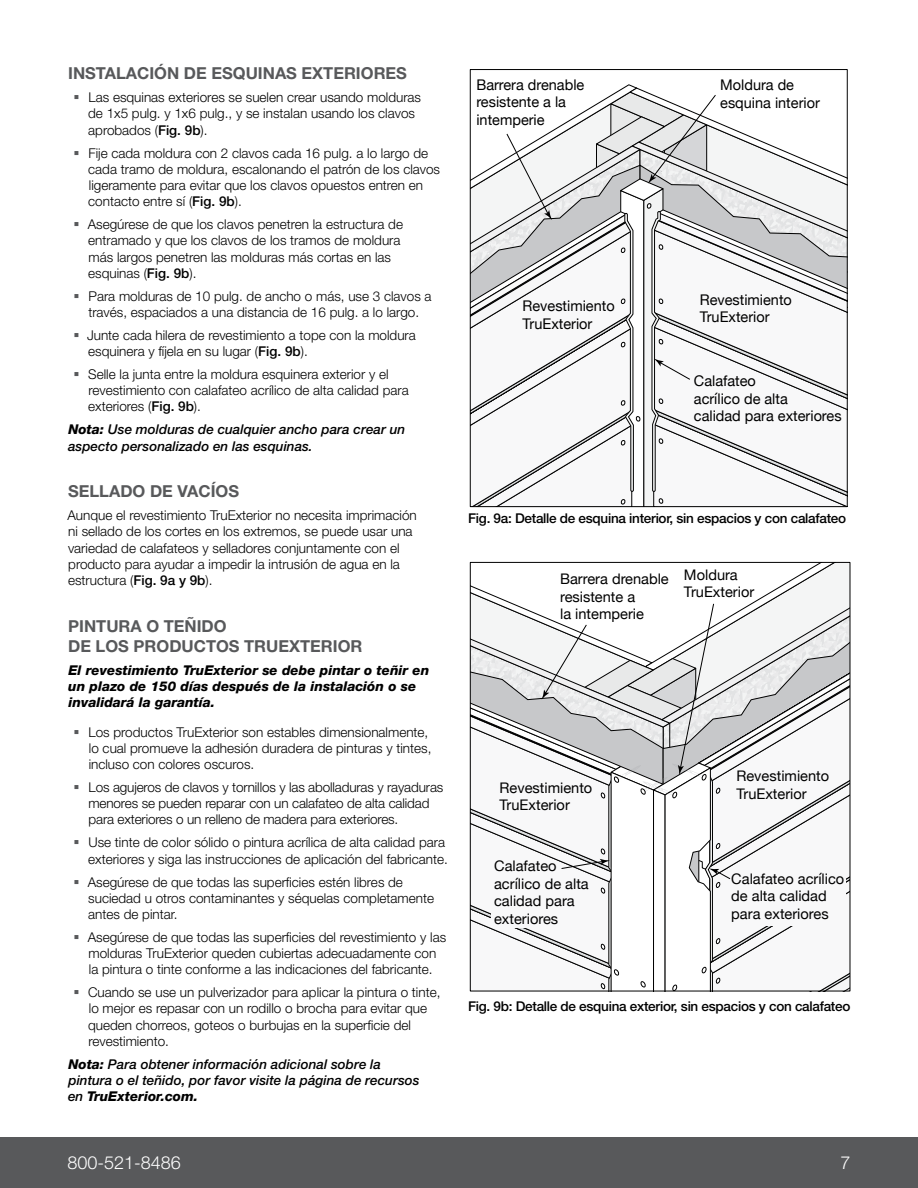
<style>
.page{position:relative;width:918px;height:1188px;background:#fff}
.page>*{position:absolute;margin:0;border:0;box-sizing:border-box;transform-origin:0 0}
.t1{font:300 18px "Helvetica Neue LT Std";color:#fff}
.t2{font:700 16.5px/19.8px "Helvetica Neue LT Std";color:#58595b}
.t3{font:14.7px/17.7px "Helvetica Neue";color:#000}
.t4{font:14.55px/17.5px "Helvetica Neue";color:#000}
.t5{font:300 13.5px/16.2px "Helvetica Neue LT Std";color:#000}
.t6{font:italic 500 13.5px/16.2px "Helvetica Neue LT Std";color:#000}
.t7{font:500 13.5px "Helvetica Neue LT Std";letter-spacing:-.02em;color:#000}
.t8{font:italic 800 13.5px/16.2px "Helvetica Neue LT Std";color:#000}
.s1{font-weight:500}
.s2{font-weight:800}
</style>
<div class="page">
<div style="left:0;top:1137px;width:918px;height:51px;background:#58595b"></div>
<svg style="left:472px;top:564px;width:376px;height:425px"></svg>
<svg style="left:472px;top:84px;width:374px;height:421px"></svg>
<p class="t2" style="left:68px;top:63px;width:340px">INSTALACIÓN DE ESQUINAS EXTERIORES</p>
<p class="t5" style="left:88px;top:89px;width:334px">Las esquinas exteriores se suelen crear usando molduras de 1x5 pulg. y 1x6 pulg., y se instalan usando los clavos aprobados (<span class="s1">Fig. 9b</span>).</p>
<p class="t5" style="left:88px;top:144px;width:353px">Fije cada moldura con 2 clavos cada 16 pulg. a lo largo de cada tramo de moldura, escalonando el patrón de los clavos ligeramente para evitar que los clavos opuestos entren en contacto entre sí (<span class="s1">Fig. 9b</span>).</p>
<p class="t5" style="left:88px;top:216px;width:317px">Asegúrese de que los clavos penetren la estructura de entramado y que los clavos de los tramos de moldura más largos penetren las molduras más cortas en las esquinas (<span class="s1">Fig. 9b</span>).</p>
<p class="t5" style="left:88px;top:287px;width:345px">Para molduras de 10 pulg. de ancho o más, use 3 clavos a través, espaciados a una distancia de 16 pulg. a lo largo.</p>
<p class="t5" style="left:87px;top:327px;width:330px">Junte cada hilera de revestimiento a tope con la moldura esquinera y fíjela en su lugar (<span class="s1">Fig. 9b</span>).</p>
<p class="t5" style="left:88px;top:366px;width:322px">Selle la junta entre la moldura esquinera exterior y el revestimiento con calafateo acrílico de alta calidad para exteriores (<span class="s1">Fig. 9b</span>).</p>
<p class="t6" style="left:68px;top:421px;width:339px"><span class="s2">Nota:</span> Use molduras de cualquier ancho para crear un aspecto personalizado en las esquinas.</p>
<p class="t2" style="left:68px;top:481px;width:173px">SELLADO DE VACÍOS</p>
<p class="t5" style="left:67px;top:507px;width:351px">Aunque el revestimiento TruExterior no necesita imprimación ni sellado de los cortes en los extremos, se puede usar una variedad de calafateos y selladores conjuntamente con el producto para ayudar a impedir la intrusión de agua en la estructura (<span class="s1">Fig. 9a y 9b</span>).</p>
<p class="t2" style="left:68px;top:616px;width:296px">PINTURA O TEÑIDO<br>DE LOS PRODUCTOS TRUEXTERIOR</p>
<p class="t8" style="left:68px;top:662px;width:363px">El revestimiento TruExterior se debe pintar o teñir en un plazo de 150 días después de la instalación o se invalidará la garantía.</p>
<p class="t5" style="left:89px;top:724px;width:344px">Los productos TruExterior son estables dimensionalmente, lo cual promueve la adhesión duradera de pinturas y tintes, incluso con colores oscuros.</p>
<p class="t5" style="left:89px;top:779px;width:356px">Los agujeros de clavos y tornillos y las abolladuras y rayaduras menores se pueden reparar con un calafateo de alta calidad para exteriores o un relleno de madera para exteriores.</p>
<p class="t5" style="left:88px;top:834px;width:361px">Use tinte de color sólido o pintura acrílica de alta calidad para exteriores y siga las instrucciones de aplicación del fabricante.</p>
<p class="t5" style="left:88px;top:873px;width:348px">Asegúrese de que todas las superficies estén libres de suciedad u otros contaminantes y séquelas completamente antes de pintar.</p>
<p class="t5" style="left:88px;top:929px;width:360px">Asegúrese de que todas las superficies del revestimiento y las molduras TruExterior queden cubiertas adecuadamente con la pintura o tinte conforme a las indicaciones del fabricante.</p>
<p class="t5" style="left:88px;top:984px;width:354px">Cuando se use un pulverizador para aplicar la pintura o tinte, lo mejor es repasar con un rodillo o brocha para evitar que queden chorreos, goteos o burbujas en la superficie del revestimiento.</p>
<p class="t6" style="left:68px;top:1056px;width:353px"><span class="s2">Nota:</span> Para obtener información adicional sobre la pintura o el teñido, por favor visite la página de recursos en <span class="s2">TruExterior.com.</span></p>
<p class="t3" style="left:476px;top:76px;width:109px">Barrera drenable resistente a la intemperie</p>
<p class="t3" style="left:720px;top:77px;width:101px">Moldura de esquina interior</p>
<p class="t3" style="left:523px;top:298px;width:94px">Revestimiento<br>TruExterior</p>
<p class="t3" style="left:700px;top:292px;width:94px">Revestimiento<br>TruExterior</p>
<p class="t3" style="left:694px;top:373px;width:149px">Calafateo<br>acrílico de alta<br>calidad para exteriores</p>
<p class="t7" style="left:468px;top:510px;width:379px">Fig. 9a: Detalle de esquina interior, sin espacios y con calafateo</p>
<p class="t4" style="left:560px;top:571px;width:110px">Barrera drenable resistente a<br>la intemperie</p>
<p class="t4" style="left:684px;top:566px;width:72px">Moldura<br>TruExterior</p>
<p class="t4" style="left:500px;top:780px;width:94px">Revestimiento<br>TruExterior</p>
<p class="t4" style="left:494px;top:858px;width:96px">Calafateo acrílico de alta calidad para exteriores</p>
<p class="t4" style="left:736px;top:768px;width:94px">Revestimiento<br>TruExterior</p>
<p class="t4" style="left:731px;top:871px;width:115px">Calafateo acrílico de alta calidad para exteriores</p>
<p class="t7" style="left:468px;top:998px;width:384px">Fig. 9b: Detalle de esquina exterior, sin espacios y con calafateo</p>
<h1 class="t1" style="left:68px;top:1152px;width:115px">800-521-8486</h1>
<h1 class="t1" style="left:840px;top:1152px;width:12px">7</h1>
</div>
